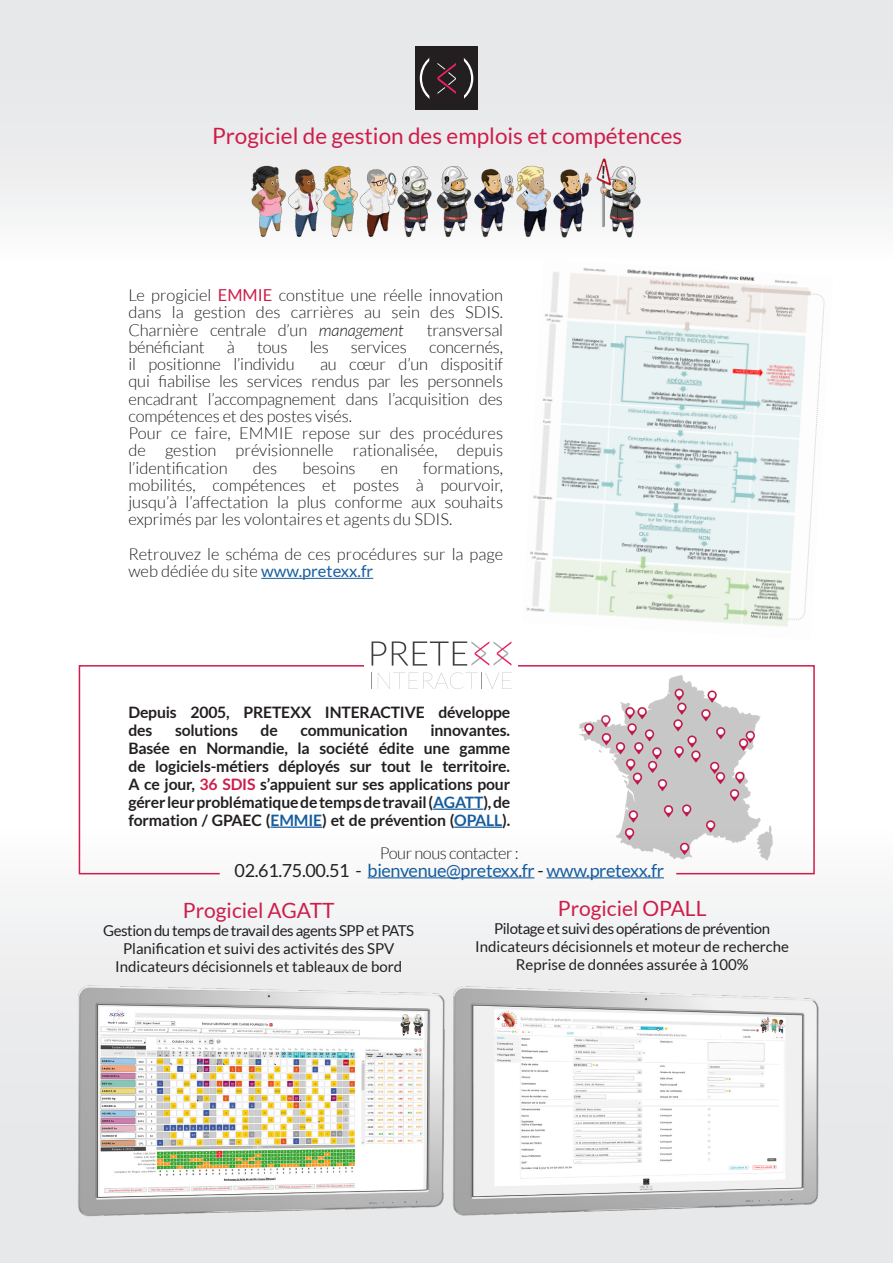
<style>
.page{position:relative;width:893px;height:1263px;background:#fff}
.page>*{position:absolute;margin:0;border:0;box-sizing:border-box;transform-origin:0 0}
.t1{font:22.5px "Lato";color:#ce1d4a}
.t2{font:21px "Lato";color:#ce1d4a}
.t3{font:18px "Lato";letter-spacing:-.02em;color:#175d9e}
.t4{font:300 16.5px/17.2px "Lato";color:#231f20;text-align:justify}
.t5{font:300 16.5px "Lato";letter-spacing:-.03em;color:#231f20}
.t6{font:100 16.5px "Lato";letter-spacing:.035em;color:#231f20}
.t7{font:700 15.75px/18px "Lato";letter-spacing:-.01em;color:#231f20}
.t8{font:15px/18px "Lato";color:#231f20;text-align:center}
.t9{font:15px "Lato";letter-spacing:-.03em;color:#231f20}
.s1{font-weight:400;color:#ce1d4a}
.s2{font-style:italic}
.s3{font-weight:400;color:#175d9e}
.s4{font-style:inherit}
.s5{color:#ce1d4a}
.s6{color:#175d9e}
.s7{color:#231f20}
</style>
<div class="page">
<div style="left:0;top:0;width:893px;height:259px;background:linear-gradient(to bottom,#e2e3e4,#f7f7f8)"></div>
<div style="left:0;top:828px;width:893px;height:435px;background:#eeeeef"></div>
<img style="left:77px;top:985px;width:368px;height:232px">
<hr style="left:368px;top:877px;width:166px;height:1px;background:#175d9e">
<hr style="left:546px;top:877px;width:118px;height:1px;background:#175d9e">
<hr style="left:261px;top:578px;width:112px;height:1px;background:#175d9e">
<img style="left:452px;top:986px;width:367px;height:230px">
<svg style="left:78px;top:665px;width:737px;height:210px"></svg>
<img style="left:250px;top:156px;width:391px;height:89px">
<img style="left:575px;top:669px;width:202px;height:194px">
<div style="left:364px;top:637px;width:153px;height:58px;background:#fff"></div>
<svg style="left:377px;top:672px;width:135px;height:17px"></svg>
<svg style="left:372px;top:641px;width:14px;height:24px"></svg>
<svg style="left:392px;top:641px;width:119px;height:25px"></svg>
<img style="left:526px;top:267px;width:299px;height:360px">
<div style="left:415px;top:47px;width:63px;height:63px;background:#231f20"></div>
<svg style="left:420px;top:52px;width:53px;height:53px"></svg>
<div style="left:422px;top:54px;width:49px;height:49px;background:#231f20;border-radius:50%"></div>
<div style="left:429px;top:50px;width:35px;height:56px;background:#231f20"></div>
<svg style="left:437px;top:63px;width:19px;height:31px"></svg>
<p class="t1" style="left:212px;top:123px;width:472px">Progiciel de gestion des emplois et compétences</p>
<p class="t4" style="left:128px;top:287px;width:376px">Le progiciel <span class="s1">EMMIE</span> constitue une réelle innovation dans la gestion des carrières au sein des SDIS.<br>Charnière centrale d’un <span class="s2">management</span></p>
<p class="t4" style="left:427px;top:321px;width:78px">transversal</p>
<p class="t4" style="left:128px;top:338px;width:78px">bénéficiant</p>
<p class="t4" style="left:227px;top:338px;width:10px">à</p>
<p class="t4" style="left:257px;top:338px;width:32px">tous</p>
<p class="t4" style="left:310px;top:338px;width:21px">les</p>
<p class="t4" style="left:351px;top:338px;width:57px">services</p>
<p class="t4" style="left:429px;top:338px;width:76px">concernés,</p>
<p class="t4" style="left:128px;top:356px;width:168px">il positionne l’individu</p>
<p class="t4" style="left:128px;top:356px;width:376px;text-indent:192px">au cœur d’un dispositif qui fiabilise les services rendus par les personnels encadrant l’accompagnement dans l’acquisition des compétences et des postes visés.</p>
<p class="t4" style="left:128px;top:425px;width:376px">Pour ce faire, EMMIE repose sur des procédures de gestion prévisionnelle rationalisée, depuis l’identification</p>
<p class="t4" style="left:253px;top:459px;width:26px">des</p>
<p class="t4" style="left:302px;top:459px;width:55px">besoins</p>
<p class="t4" style="left:381px;top:459px;width:19px">en</p>
<p class="t4" style="left:128px;top:459px;width:376px;text-indent:295px">formations, mobilités, compétences et postes à pourvoir, jusqu’à l’affectation la plus conforme aux souhaits exprimés par les volontaires et agents du SDIS.</p>
<p class="t4" style="left:128px;top:545px;width:376px">Retrouvez le schéma de ces procédures sur la page web dédiée du site <span class="s3">www.pretexx.fr</span></p>
<p class="t7" style="left:128px;top:703px;width:383px">Depuis 2005, PRETEXX <span class="s4">I</span>NTERACTIVE développe des</p>
<p class="t7" style="left:175px;top:721px;width:64px">solutions</p>
<p class="t7" style="left:261px;top:721px;width:19px">de</p>
<p class="t7" style="left:300px;top:721px;width:109px">communication</p>
<p class="t7" style="left:128px;top:721px;width:383px;text-align:justify;text-indent:302px">innovantes.<br>Basée en Normandie, la société édite une gamme de logiciels-métiers déployés sur tout le territoire.<br>A ce jour, <span class="s5">36 SDIS</span> s’appuient sur ses applications pour gérer leur problématique de temps de travail (<span class="s6">AGATT</span>), de formation / GPAEC (<span class="s6">EMMIE</span>) et de prévention (<span class="s6">OPALL</span>).</p>
<p class="t6" style="left:361px;top:844px;width:36px">LIFE</p>
<p class="t6" style="left:446px;top:843px;width:53px">LEPEC</p>
<p class="t5" style="left:380px;top:844px;width:141px">Pour nous contacter :</p>
<p class="t3" style="left:235px;top:860px;width:431px"><span class="s7">02.61.75.00.51 -</span> bienvenue@pretexx.fr <span class="s7">-</span> www.pretexx.fr</p>
<p class="t2" style="left:183px;top:899px;width:153px">Progiciel AGATT</p>
<p class="t9" style="left:103px;top:922px;width:312px">Gestion du temps de travail des agents SPP et PATS</p>
<p class="t8" style="left:123px;top:939px;width:273px">Planification et suivi des activités des SPV</p>
<p class="t8" style="left:115px;top:957px;width:288px">Indicateurs décisionnels et tableaux de bord</p>
<p class="t2" style="left:558px;top:896px;width:150px">Progiciel OPALL</p>
<p class="t9" style="left:494px;top:920px;width:277px">Pilotage et suivi des opérations de prévention</p>
<p class="t8" style="left:475px;top:937px;width:315px">Indicateurs décisionnels et moteur de recherche<br>Reprise de données assurée à 100%</p>
</div>
